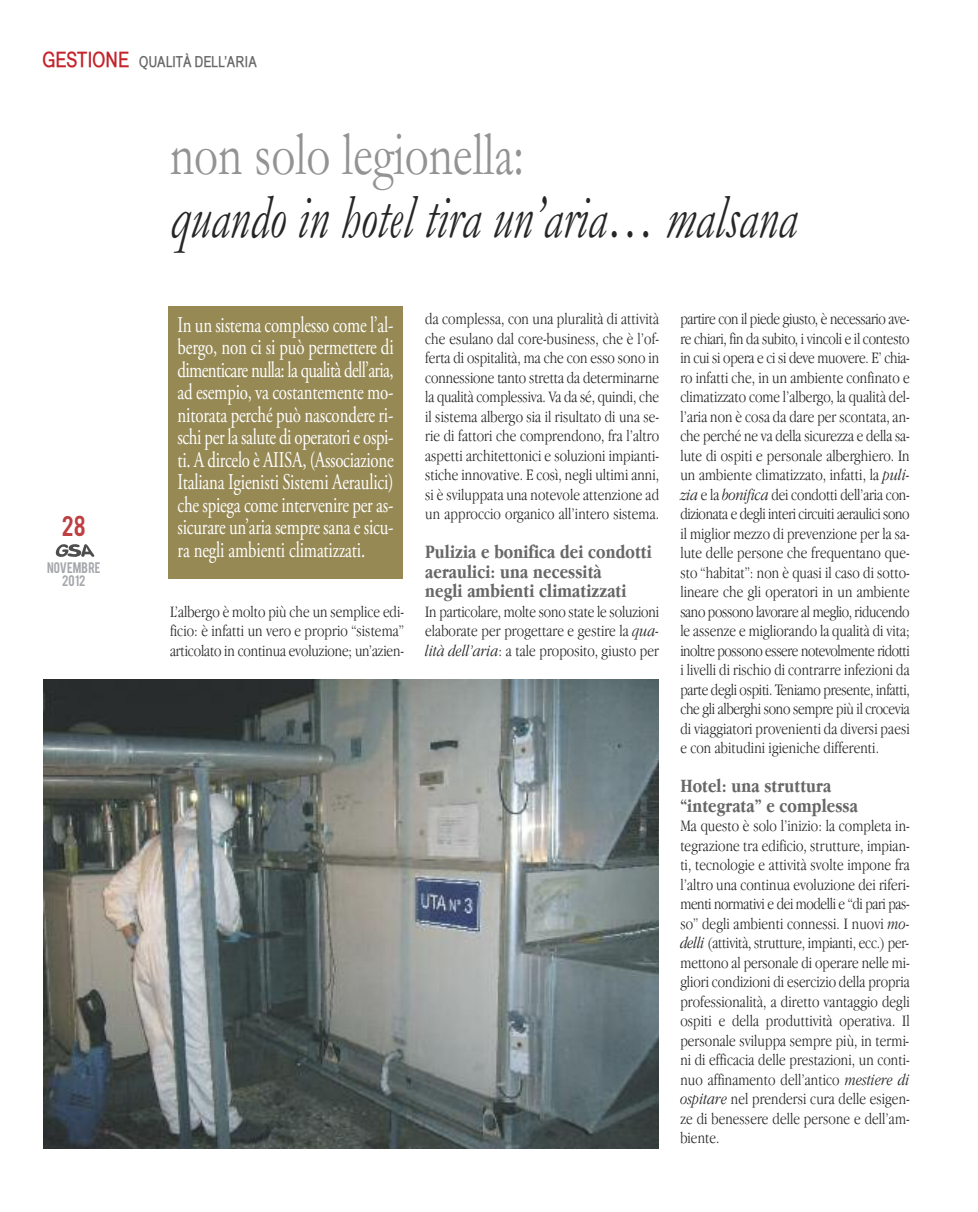
<style>
.page{position:relative;width:978px;height:1212px;background:#fff}
.page>*{position:absolute;margin:0;border:0;box-sizing:border-box;transform-origin:0 0}
.t1{font:italic 63px "Garamond";color:#272627;scale:.75 1}
.t2{font:63px "Garamond";color:#939393;scale:.75 1}
.t3{font:22.5px/22.5px "Adobe Garamond Pro";letter-spacing:-.01em;color:#fff;text-align:justify;scale:.75 1}
.t4{font:22.5px "Bebas";color:#be3f42}
.t5{font:700 19.5px/19.5px "Apple Garamond";letter-spacing:.005em;color:#686768}
.t6{font:300 16.5px/19.5px "Apple Garamond";letter-spacing:.005em;color:#272627;text-align:justify}
.t7{font:700 15px "Babel Sans";color:#686768}
.t8{font:12px/13.5px "Bebas";letter-spacing:.015em;color:#a5a7ab;text-align:center}
.s1{font-size:21px;color:#c4242c}
.s2{font-family:"Apple Garamond Light Italic TT";font-weight:400}
</style>
<div class="page">
<svg style="left:55px;top:544px;width:40px;height:13px"></svg>
<div style="left:169px;top:306px;width:234px;height:272px;background:#968954"></div>
<img style="left:44px;top:679px;width:615px;height:469px">
<p class="t7" style="left:43px;top:53px;width:216px"><span class="s1">GESTIONE</span> QUALITÀ DELL’ARIA</p>
<h2 class="t4" style="left:62px;top:515px;width:25px">28</h2>
<p class="t8" style="left:47px;top:562px;width:55px">NOVEMBRE<br>2012</p>
<h1 class="t2" style="left:170px;top:116px;width:473px">non solo legionella:</h1>
<h1 class="t1" style="left:170px;top:179px;width:838px">quando in hotel tira un’aria… malsana</h1>
<p class="t3" style="left:178px;top:315px;width:290px">In un sistema complesso come l’al&shy;bergo, non ci si può permettere di dimenticare nulla: la qualità dell’aria, ad esempio, va costantemente mo&shy;nitorata perché può nascondere ri&shy;schi per la salute di operatori e ospi&shy;ti. A dircelo è AIISA, (Associazione Italiana Igienisti Sistemi Aeraulici) che spiega come intervenire per as&shy;sicurare un’aria sempre sana e sicu&shy;ra negli ambienti climatizzati.</p>
<p class="t6" style="left:170px;top:601px;width:235px">L’albergo è molto più che un semplice edi&shy;ficio: è infatti un vero e proprio “sistema” articolato in continua evoluzione; un’azien-</p>
<p class="t6" style="left:425px;top:309px;width:235px">da complessa, con una pluralità di attività che esulano dal core-business, che è l’of&shy;ferta di ospitalità, ma che con esso sono in connessione tanto stretta da determinarne la qualità complessiva. Va da sé, quindi, che il sistema albergo sia il risultato di una se&shy;rie di fattori che comprendono, fra l’altro aspetti architettonici e soluzioni impianti&shy;stiche innovative. E così, negli ultimi anni, si è sviluppata una notevole attenzione ad un approccio organico all’intero sistema.</p>
<p class="t5" style="left:425px;top:542px;width:228px">Pulizia e bonifica dei condotti aeraulici: una necessità<br>negli ambienti climatizzati</p>
<p class="t6" style="left:425px;top:601px;width:236px">In particolare, molte sono state le soluzioni elaborate per progettare e gestire la <span class="s2">qua&shy;lità dell’aria</span>: a tale proposito, giusto per</p>
<p class="t6" style="left:680px;top:309px;width:231px">partire con il piede giusto, è necessario ave&shy;re chiari, fin da subito, i vincoli e il contesto in cui si opera e ci si deve muovere. E’ chia&shy;ro infatti che, in un ambiente confinato e climatizzato come l’albergo, la qualità del&shy;l’aria non è cosa da dare per scontata, an&shy;che perché ne va della sicurezza e della sa&shy;lute di ospiti e personale alberghiero. In un ambiente climatizzato, infatti, la <span class="s2">puli&shy;zia</span> e la <span class="s2">bonifica</span> dei condotti dell’aria con&shy;dizionata e degli interi circuiti aeraulici sono il miglior mezzo di prevenzione per la sa&shy;lute delle persone che frequentano que&shy;sto “habitat”: non è quasi il caso di sotto&shy;lineare che gli operatori in un ambiente sano possono lavorare al meglio, riducendo le assenze e migliorando la qualità di vita; inoltre possono essere notevolmente ridotti i livelli di rischio di contrarre infezioni da parte degli ospiti. Teniamo presente, infatti, che gli alberghi sono sempre più il crocevia di viaggiatori provenienti da diversi paesi e con abitudini igieniche differenti.</p>
<p class="t5" style="left:680px;top:776px;width:179px">Hotel: una struttura “integrata” e complessa</p>
<p class="t6" style="left:680px;top:816px;width:231px">Ma questo è solo l’inizio: la completa in&shy;tegrazione tra edificio, strutture, impian&shy;ti, tecnologie e attività svolte impone fra l’altro una continua evoluzione dei riferi&shy;menti normativi e dei modelli e “di pari pas&shy;so” degli ambienti connessi. I nuovi <span class="s2">mo&shy;delli</span> (attività, strutture, impianti, ecc.) per&shy;mettono al personale di operare nelle mi&shy;gliori condizioni di esercizio della propria professionalità, a diretto vantaggio degli ospiti e della produttività operativa. Il personale sviluppa sempre più, in termi&shy;ni di efficacia delle prestazioni, un conti&shy;nuo affinamento dell’antico <span class="s2">mestiere di ospitare</span> nel prendersi cura delle esigen&shy;ze di benessere delle persone e dell’am&shy;biente.</p>
</div>
